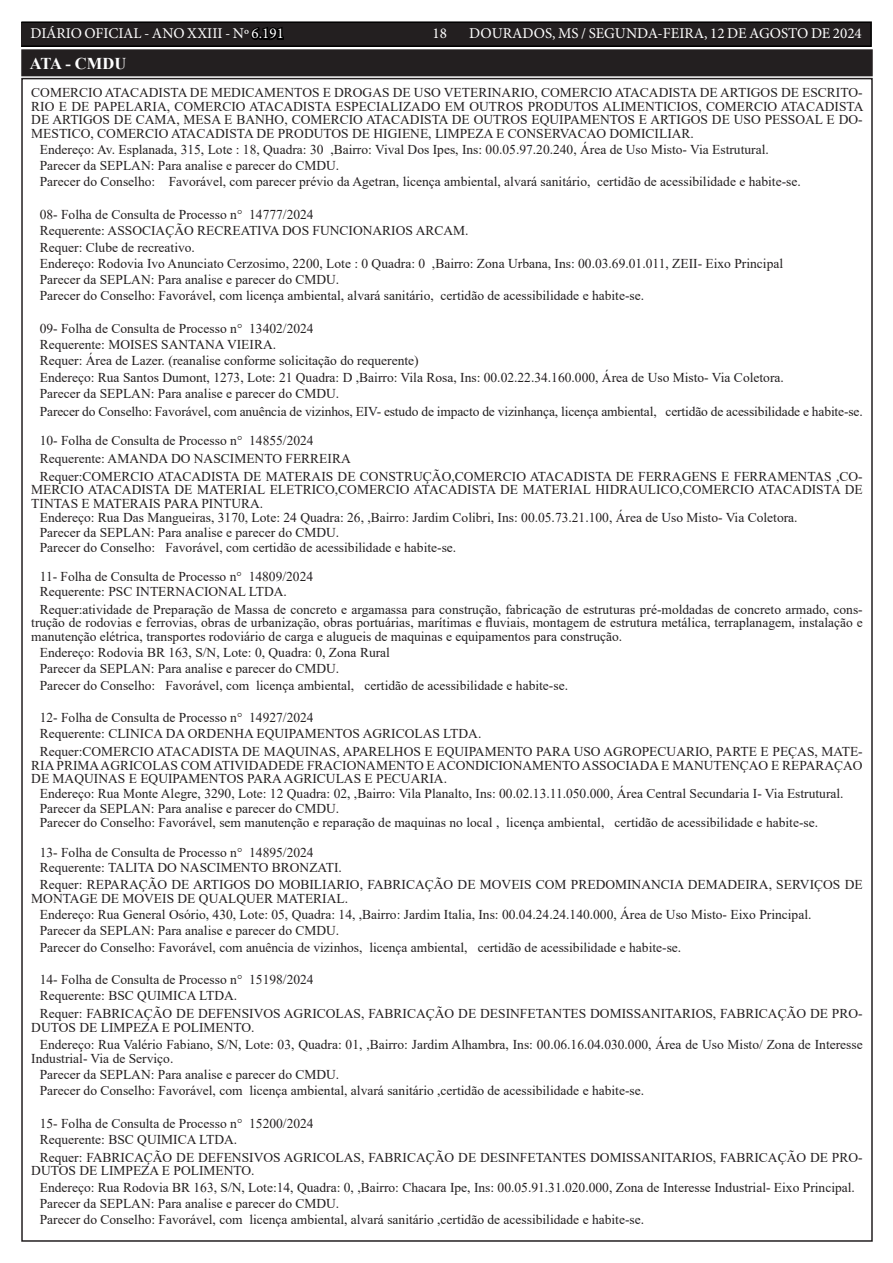
<style>
.page{position:relative;width:893px;height:1263px;background:#fff}
.page>*{position:absolute;margin:0;border:0;box-sizing:border-box;transform-origin:0 0}
.TEXTO{font:700 16.5px "Times New Roman";color:#fff}
.t1{font:15px "Minion Pro";color:#fff}
.TEXTO-2{font:13.5px/13.5px "Times New Roman";color:#231f20;text-align:justify}
.s1{color:#000}
</style>
<div class="page">
<div style="left:21px;top:22px;width:850px;height:24px;background:#231f20"></div>
<div style="left:21px;top:21px;width:851px;height:26px;border:2px solid #000"></div>
<div style="left:23px;top:51px;width:848px;height:23px;background:#231f20"></div>
<div style="left:21px;top:49px;width:852px;height:27px;border:4px solid #231f20"></div>
<p class="t1" style="left:31px;top:24px;width:255px">DIÁRIO OFICIAL - ANO XXIII - Nº <span class="s1">6.191</span></p>
<p class="t1" style="left:432px;top:24px;width:16px">18</p>
<p class="t1" style="left:469px;top:24px;width:394px">DOURADOS, MS / SEGUNDA-FEIRA, 12 DE AGOSTO DE 2024</p>
<p class="TEXTO" style="left:30px;top:52px;width:98px">ATA - CMDU</p>
<p class="TEXTO-2" style="left:31px;top:86px;width:834px">COMERCIO ATACADISTA DE MEDICAMENTOS E DROGAS DE USO VETERINARIO, COMERCIO ATACADISTA DE ARTIGOS DE ESCRITO-RIO E DE PAPELARIA, COMERCIO ATACADISTA ESPECIALIZADO EM OUTROS PRODUTOS ALIMENTICIOS, COMERCIO ATACADISTA DE ARTIGOS DE CAMA, MESA E BANHO, COMERCIO ATACADISTA DE OUTROS EQUIPAMENTOS E ARTIGOS DE USO PESSOAL E DO-MESTICO, COMERCIO ATACADISTA DE PRODUTOS DE HIGIENE, LIMPEZA E CONSERVACAO DOMICILIAR.</p>
<p class="TEXTO-2" style="left:40px;top:142px;width:731px">Endereço: Av. Esplanada, 315, Lote : 18, Quadra: 30 ,Bairro: Vival Dos Ipes, Ins: 00.05.97.20.240, Área de Uso Misto- Via Estrutural.</p>
<p class="TEXTO-2" style="left:40px;top:159px;width:301px">Parecer da SEPLAN: Para analise e parecer do CMDU.</p>
<p class="TEXTO-2" style="left:40px;top:175px;width:763px">Parecer do Conselho: Favorável, com parecer prévio da Agetran, licença ambiental, alvará sanitário, certidão de acessibilidade e habite-se.</p>
<p class="TEXTO-2" style="left:40px;top:207px;width:275px">08- Folha de Consulta de Processo n° 14777/2024</p>
<p class="TEXTO-2" style="left:40px;top:224px;width:430px">Requerente: ASSOCIAÇÃO RECREATIVA DOS FUNCIONARIOS ARCAM.</p>
<p class="TEXTO-2" style="left:40px;top:240px;width:157px">Requer: Clube de recreativo.</p>
<p class="TEXTO-2" style="left:40px;top:256px;width:745px">Endereço: Rodovia Ivo Anunciato Cerzosimo, 2200, Lote : 0 Quadra: 0 ,Bairro: Zona Urbana, Ins: 00.03.69.01.011, ZEII- Eixo Principal</p>
<p class="TEXTO-2" style="left:40px;top:272px;width:301px">Parecer da SEPLAN: Para analise e parecer do CMDU.</p>
<p class="TEXTO-2" style="left:40px;top:289px;width:606px">Parecer do Conselho: Favorável, com licença ambiental, alvará sanitário, certidão de acessibilidade e habite-se.</p>
<p class="TEXTO-2" style="left:40px;top:321px;width:275px">09- Folha de Consulta de Processo n° 13402/2024</p>
<p class="TEXTO-2" style="left:40px;top:337px;width:238px">Requerente: MOISES SANTANA VIEIRA.</p>
<p class="TEXTO-2" style="left:40px;top:354px;width:380px">Requer: Área de Lazer. (reanalise conforme solicitação do requerente)</p>
<p class="TEXTO-2" style="left:40px;top:370px;width:746px">Endereço: Rua Santos Dumont, 1273, Lote: 21 Quadra: D ,Bairro: Vila Rosa, Ins: 00.02.22.34.160.000, Área de Uso Misto- Via Coletora.</p>
<p class="TEXTO-2" style="left:40px;top:386px;width:301px">Parecer da SEPLAN: Para analise e parecer do CMDU.</p>
<p class="TEXTO-2" style="left:40px;top:404px;width:824px">Parecer do Conselho: Favorável, com anuência de vizinhos, EIV- estudo de impacto de vizinhança, licença ambiental, certidão de acessibilidade e habite-se.</p>
<p class="TEXTO-2" style="left:40px;top:433px;width:275px">10- Folha de Consulta de Processo n° 14855/2024</p>
<p class="TEXTO-2" style="left:40px;top:451px;width:312px">Requerente: AMANDA DO NASCIMENTO FERREIRA</p>
<p class="TEXTO-2" style="left:31px;top:469px;width:833px;text-indent:9px">Requer:COMERCIO ATACADISTA DE MATERAIS DE CONSTRUÇÃO,COMERCIO ATACADISTA DE FERRAGENS E FERRAMENTAS ,CO-MERCIO ATACADISTA DE MATERIAL ELETRICO,COMERCIO ATACADISTA DE MATERIAL HIDRAULICO,COMERCIO ATACADISTA DE TINTAS E MATERAIS PARA PINTURA.</p>
<p class="TEXTO-2" style="left:40px;top:511px;width:759px">Endereço: Rua Das Mangueiras, 3170, Lote: 24 Quadra: 26, ,Bairro: Jardim Colibri, Ins: 00.05.73.21.100, Área de Uso Misto- Via Coletora.</p>
<p class="TEXTO-2" style="left:40px;top:525px;width:301px">Parecer da SEPLAN: Para analise e parecer do CMDU.</p>
<p class="TEXTO-2" style="left:40px;top:540px;width:418px">Parecer do Conselho: Favorável, com certidão de acessibilidade e habite-se.</p>
<p class="TEXTO-2" style="left:40px;top:570px;width:275px">11- Folha de Consulta de Processo n° 14809/2024</p>
<p class="TEXTO-2" style="left:40px;top:584px;width:249px">Requerente: PSC INTERNACIONAL LTDA.</p>
<p class="TEXTO-2" style="left:31px;top:602px;width:833px;text-indent:9px">Requer:atividade de Preparação de Massa de concreto e argamassa para construção, fabricação de estruturas pré-moldadas de concreto armado, cons&shy;trução de rodovias e ferrovias, obras de urbanização, obras portuárias, marítimas e fluviais, montagem de estrutura metálica, terraplanagem, instalação e manutenção elétrica, transportes rodoviário de carga e alugueis de maquinas e equipamentos para construção.</p>
<p class="TEXTO-2" style="left:40px;top:645px;width:352px">Endereço: Rodovia BR 163, S/N, Lote: 0, Quadra: 0, Zona Rural</p>
<p class="TEXTO-2" style="left:40px;top:662px;width:301px">Parecer da SEPLAN: Para analise e parecer do CMDU.</p>
<p class="TEXTO-2" style="left:40px;top:678px;width:530px">Parecer do Conselho: Favorável, com licença ambiental, certidão de acessibilidade e habite-se.</p>
<p class="TEXTO-2" style="left:40px;top:710px;width:275px">12- Folha de Consulta de Processo n° 14927/2024</p>
<p class="TEXTO-2" style="left:40px;top:727px;width:443px">Requerente: CLINICA DA ORDENHA EQUIPAMENTOS AGRICOLAS LTDA.</p>
<p class="TEXTO-2" style="left:31px;top:744px;width:833px;text-indent:9px">Requer:COMERCIO ATACADISTA DE MAQUINAS, APARELHOS E EQUIPAMENTO PARA USO AGROPECUARIO, PARTE E PEÇAS, MATE-RIA PRIMA AGRICOLAS COM ATIVIDADEDE FRACIONAMENTO E ACONDICIONAMENTO ASSOCIADA E MANUTENÇAO E REPARAÇAO DE MAQUINAS E EQUIPAMENTOS PARA AGRICULAS E PECUARIA.</p>
<p class="TEXTO-2" style="left:40px;top:786px;width:805px">Endereço: Rua Monte Alegre, 3290, Lote: 12 Quadra: 02, ,Bairro: Vila Planalto, Ins: 00.02.13.11.050.000, Área Central Secundaria I- Via Estrutural.</p>
<p class="TEXTO-2" style="left:40px;top:801px;width:301px">Parecer da SEPLAN: Para analise e parecer do CMDU.</p>
<p class="TEXTO-2" style="left:40px;top:816px;width:780px">Parecer do Conselho: Favorável, sem manutenção e reparação de maquinas no local , licença ambiental, certidão de acessibilidade e habite-se.</p>
<p class="TEXTO-2" style="left:40px;top:845px;width:275px">13- Folha de Consulta de Processo n° 14895/2024</p>
<p class="TEXTO-2" style="left:40px;top:860px;width:304px">Requerente: TALITA DO NASCIMENTO BRONZATI.</p>
<p class="TEXTO-2" style="left:31px;top:878px;width:833px;text-indent:9px">Requer: REPARAÇÃO DE ARTIGOS DO MOBILIARIO, FABRICAÇÃO DE MOVEIS COM PREDOMINANCIA DEMADEIRA, SERVIÇOS DE<br>MONTAGE DE MOVEIS DE QUALQUER MATERIAL.</p>
<p class="TEXTO-2" style="left:40px;top:907px;width:773px">Endereço: Rua General Osório, 430, Lote: 05, Quadra: 14, ,Bairro: Jardim Italia, Ins: 00.04.24.24.140.000, Área de Uso Misto- Eixo Principal.</p>
<p class="TEXTO-2" style="left:40px;top:924px;width:301px">Parecer da SEPLAN: Para analise e parecer do CMDU.</p>
<p class="TEXTO-2" style="left:40px;top:940px;width:643px">Parecer do Conselho: Favorável, com anuência de vizinhos, licença ambiental, certidão de acessibilidade e habite-se.</p>
<p class="TEXTO-2" style="left:40px;top:972px;width:275px">14- Folha de Consulta de Processo n° 15198/2024</p>
<p class="TEXTO-2" style="left:40px;top:989px;width:199px">Requerente: BSC QUIMICA LTDA.</p>
<p class="TEXTO-2" style="left:31px;top:1006px;width:833px;text-indent:9px">Requer: FABRICAÇÃO DE DEFENSIVOS AGRICOLAS, FABRICAÇÃO DE DESINFETANTES DOMISSANITARIOS, FABRICAÇÃO DE PRO-<br>DUTOS DE LIMPEZA E POLIMENTO.</p>
<p class="TEXTO-2" style="left:31px;top:1038px;width:833px;text-indent:9px">Endereço: Rua Valério Fabiano, S/N, Lote: 03, Quadra: 01, ,Bairro: Jardim Alhambra, Ins: 00.06.16.04.030.000, Área de Uso Misto/ Zona de Interesse<br>Industrial- Via de Serviço.</p>
<p class="TEXTO-2" style="left:40px;top:1067px;width:301px">Parecer da SEPLAN: Para analise e parecer do CMDU.</p>
<p class="TEXTO-2" style="left:40px;top:1084px;width:606px">Parecer do Conselho: Favorável, com licença ambiental, alvará sanitário ,certidão de acessibilidade e habite-se.</p>
<p class="TEXTO-2" style="left:40px;top:1116px;width:275px">15- Folha de Consulta de Processo n° 15200/2024</p>
<p class="TEXTO-2" style="left:40px;top:1132px;width:199px">Requerente: BSC QUIMICA LTDA.</p>
<p class="TEXTO-2" style="left:31px;top:1150px;width:833px;text-indent:9px">Requer: FABRICAÇÃO DE DEFENSIVOS AGRICOLAS, FABRICAÇÃO DE DESINFETANTES DOMISSANITARIOS, FABRICAÇÃO DE PRO-<br>DUTOS DE LIMPEZA E POLIMENTO.</p>
<p class="TEXTO-2" style="left:40px;top:1180px;width:817px">Endereço: Rua Rodovia BR 163, S/N, Lote:14, Quadra: 0, ,Bairro: Chacara Ipe, Ins: 00.05.91.31.020.000, Zona de Interesse Industrial- Eixo Principal.</p>
<p class="TEXTO-2" style="left:40px;top:1196px;width:301px">Parecer da SEPLAN: Para analise e parecer do CMDU.</p>
<p class="TEXTO-2" style="left:40px;top:1212px;width:606px">Parecer do Conselho: Favorável, com licença ambiental, alvará sanitário ,certidão de acessibilidade e habite-se.</p>
</div>
